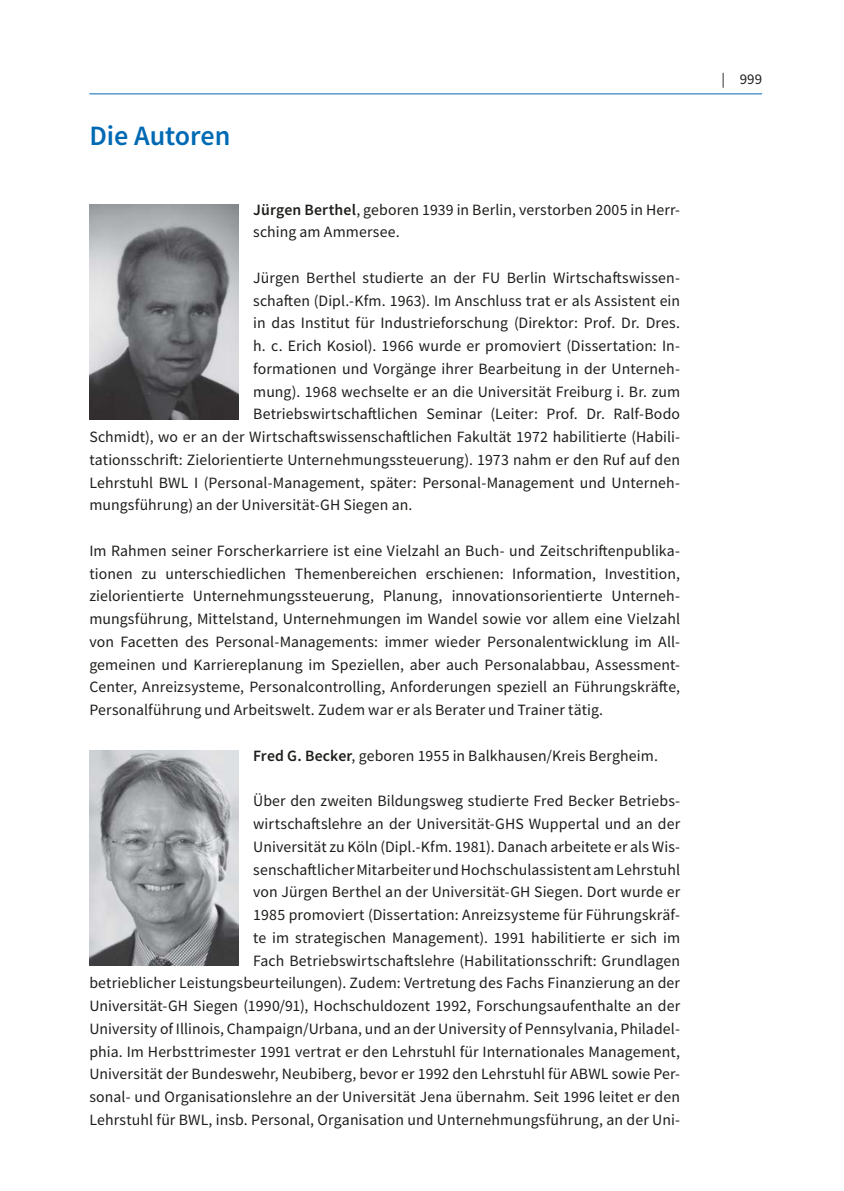
<style>
.page{position:relative;width:844px;height:1191px;background:#fff}
.page>*{position:absolute;margin:0;border:0;box-sizing:border-box;transform-origin:0 0}
.t1{font:600 28px "Source Sans Pro";color:#0069b4}
.t2{font:15.75px/22.8px "Source Sans Pro";letter-spacing:.005em;color:#1d1d1b}
.t3{font:14.88px "Source Sans Pro";color:#1d1d1b}
.s1{font-weight:600}
</style>
<div class="page">
<hr style="left:89px;top:94px;width:672px;height:1px;background:#0069b4">
<img style="left:89px;top:204px;width:149px;height:215px">
<img style="left:89px;top:750px;width:149px;height:215px">
<h1 class="t1" style="left:89px;top:117px;width:142px">Die Autoren</h1>
<p class="t2" style="left:253px;top:198px;width:428px"><span class="s1">Jürgen Berthel</span>, geboren 1939 in Berlin, verstorben 2005 in Herr&shy;sching am Ammersee.</p>
<p class="t2" style="left:253px;top:266px;width:428px">Jürgen Berthel studierte an der FU Berlin Wirtschaftswissen-</p>
<p class="t2" style="left:253px;top:289px;width:428px">schaften (Dipl.-Kfm. 1963). Im Anschluss trat er als Assistent ein</p>
<p class="t2" style="left:253px;top:312px;width:428px">in das Institut für Industrieforschung (Direktor: Prof. Dr. Dres.</p>
<p class="t2" style="left:253px;top:334px;width:428px">h. c. Erich Kosiol). 1966 wurde er promoviert (Dissertation: In-</p>
<p class="t2" style="left:253px;top:357px;width:428px">formationen und Vorgänge ihrer Bearbeitung in der Unterneh-</p>
<p class="t2" style="left:253px;top:380px;width:428px">mung). 1968 wechselte er an die Universität Freiburg i. Br. zum</p>
<p class="t2" style="left:253px;top:403px;width:428px">Betriebswirtschaftlichen Seminar (Leiter: Prof. Dr. Ralf-Bodo</p>
<p class="t2" style="left:89px;top:425px;width:592px">Schmidt), wo er an der Wirtschaftswissenschaftlichen Fakultät 1972 habilitierte (Habili-</p>
<p class="t2" style="left:89px;top:448px;width:592px">tationsschrift: Zielorientierte Unternehmungssteuerung). 1973 nahm er den Ruf auf den</p>
<p class="t2" style="left:89px;top:471px;width:592px">Lehrstuhl BWL I (Personal-Management, später: Personal-Management und Unterneh-</p>
<p class="t2" style="left:89px;top:494px;width:324px">mungsführung) an der Universität-GH Siegen an.</p>
<p class="t2" style="left:89px;top:539px;width:592px;text-align:justify">Im Rahmen seiner Forscherkarriere ist eine Vielzahl an Buch- und Zeitschriftenpublika&shy;tionen zu unterschiedlichen Themenbereichen erschienen: Information, Investition, zielorientierte Unternehmungssteuerung, Planung, innovationsorientierte Unterneh&shy;mungsführung, Mittelstand, Unternehmungen im Wandel sowie vor allem eine Vielzahl von Facetten des Personal-Managements: immer wieder Personalentwicklung im All&shy;gemeinen und Karriereplanung im Speziellen, aber auch Personalabbau, Assessment-Center, Anreizsysteme, Personalcontrolling, Anforderungen speziell an Führungskräfte, Personalführung und Arbeitswelt. Zudem war er als Berater und Trainer tätig.</p>
<p class="t2" style="left:253px;top:744px;width:406px"><span class="s1">Fred G. Becker</span>, geboren 1955 in Balkhausen/Kreis Bergheim.</p>
<p class="t2" style="left:89px;top:789px;width:592px;text-align:right">Über den zweiten Bildungsweg studierte Fred Becker Betriebs-<br>wirtschaftslehre an der Universität-GHS Wuppertal und an der<br>Universität zu Köln (Dipl.-Kfm. 1981). Danach arbeitete er als Wis-<br>senschaftlicher Mitarbeiter und Hochschulassistent am Lehrstuhl<br>von Jürgen Berthel an der Universität-GH Siegen. Dort wurde er<br>1985 promoviert (Dissertation: Anreizsysteme für Führungskräf-<br>te im strategischen Management). 1991 habilitierte er sich im<br>Fach Betriebswirtschaftslehre (Habilitationsschrift: Grundlagen<br>betrieblicher Leistungsbeurteilungen). Zudem: Vertretung des Fachs Finanzierung an der Universität-GH Siegen (1990/91), Hochschuldozent 1992, Forschungsaufenthalte an der University of Illinois, Champaign/Urbana, und an der University of Pennsylvania, Philadel&shy;phia. Im Herbsttrimester 1991 vertrat er den Lehrstuhl für Internationales Management, Universität der Bundeswehr, Neubiberg, bevor er 1992 den Lehrstuhl für ABWL sowie Per&shy;sonal- und Organisationslehre an der Universität Jena übernahm. Seit 1996 leitet er den Lehrstuhl für BWL, insb. Personal, Organisation und Unternehmungsführung, an der Uni-</p>
<p class="t3" style="left:721px;top:70px;width:42px">| 999</p>
</div>
